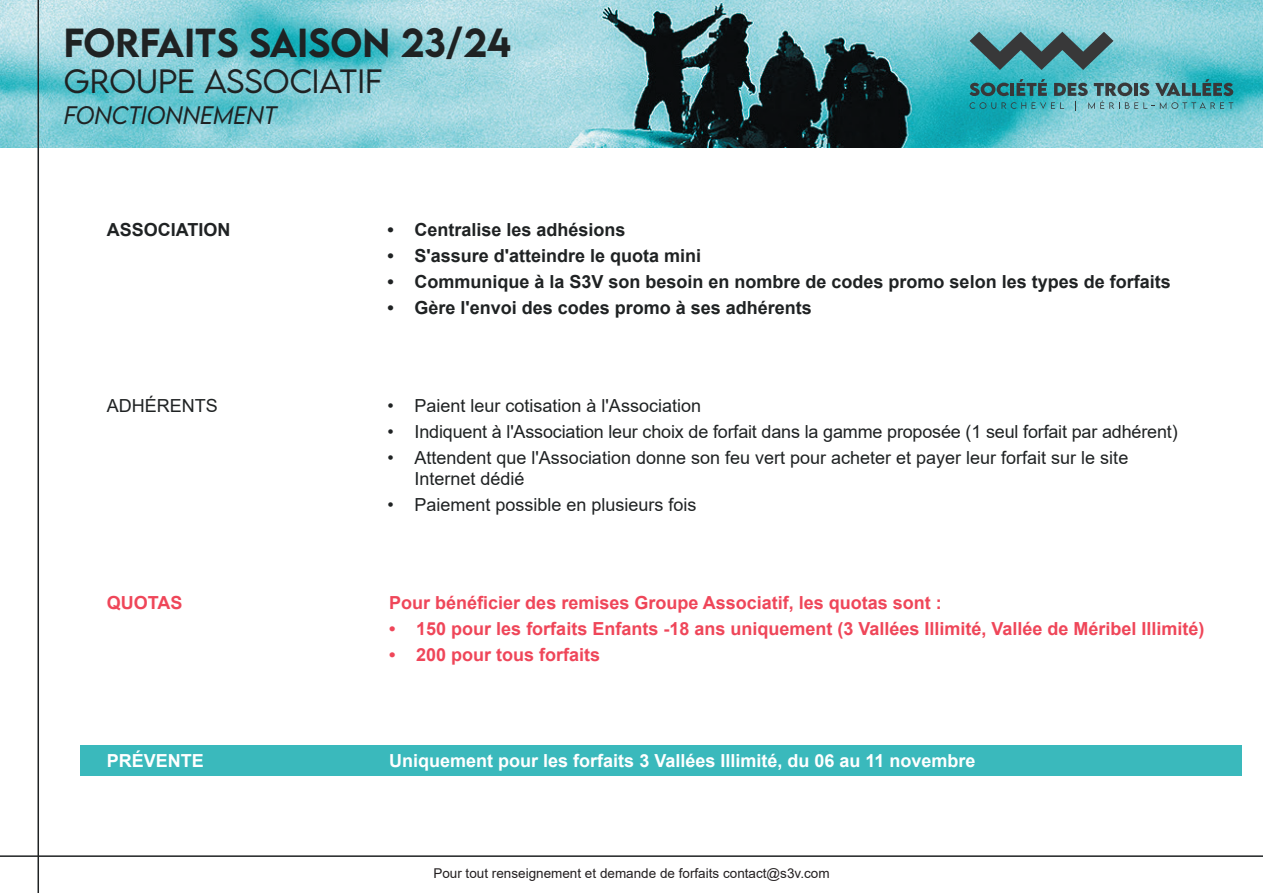
<style>
.page{position:relative;width:1263px;height:893px;background:#fff}
.page>*{position:absolute;margin:0;border:0;box-sizing:border-box;transform-origin:0 0}
.Légende{font:500 36px "LEMONMILK";color:#1f2223}
.Légende-2{font:300 30px "LEMONMILK";color:#1f2223}
.Légende-3{font:italic 300 22.5px "LEMONMILK";color:#1f2223}
.Légende-4{font:18px/21.6px "Arial";color:#1f2223}
.Légende-5{font:700 18px "Arial";color:#1f2223}
.Légende-6{font:700 18px "Arial";color:#ef4659}
.Légende-7{font:700 18px "Arial";color:#fff}
.t1{font:13.5px "Arial";color:#231f20}
</style>
<div class="page">
<hr style="left:0;top:855px;width:1263px;height:2px;background:#1f2223">
<img style="left:0;top:0;width:1263px;height:147px">
<svg style="left:969px;top:79px;width:264px;height:32px;background:#4a9ca5"></svg>
<svg style="left:969px;top:32px;width:144px;height:38px;background:#4f858b"></svg>
<hr style="left:38px;top:0;width:1px;height:893px;background:#1f2223">
<div style="left:81px;top:746px;width:1161px;height:30px;background:#3ab9bc"></div>
<p class="Légende" style="left:64px;top:19px;width:449px">FORFAITS SAISON 23/24</p>
<p class="Légende-2" style="left:64px;top:62px;width:320px">GROUPE ASSOCIATIF</p>
<p class="Légende-3" style="left:64px;top:101px;width:214px">FONCTIONNEMENT</p>
<p class="Légende-5" style="left:107px;top:217px;width:125px">ASSOCIATION</p>
<p class="Légende-5" style="left:387px;top:217px;width:240px">• Centralise les adhésions</p>
<p class="Légende-5" style="left:387px;top:243px;width:315px">• S'assure d'atteindre le quota mini</p>
<p class="Légende-5" style="left:387px;top:269px;width:785px">• Communique à la S3V son besoin en nombre de codes promo selon les types de forfaits</p>
<p class="Légende-5" style="left:387px;top:295px;width:426px">• Gère l'envoi des codes promo à ses adhérents</p>
<p class="Légende-4" style="left:107px;top:395px;width:113px">ADHÉRENTS</p>
<p class="Légende-4" style="left:387px;top:395px;width:315px">• Paient leur cotisation à l'Association</p>
<p class="Légende-4" style="left:387px;top:421px;width:792px">• Indiquent à l'Association leur choix de forfait dans la gamme proposée (1 seul forfait par adhérent)</p>
<p class="Légende-4" style="left:414px;top:446px;width:715px;text-indent:-27px">• Attendent que l'Association donne son feu vert pour acheter et payer leur forfait sur le site<br>Internet dédié</p>
<p class="Légende-4" style="left:387px;top:494px;width:311px">• Paiement possible en plusieurs fois</p>
<p class="Légende-6" style="left:107px;top:590px;width:77px">QUOTAS</p>
<p class="Légende-6" style="left:389px;top:590px;width:554px">Pour bénéficier des remises Groupe Associatif, les quotas sont :</p>
<p class="Légende-6" style="left:389px;top:616px;width:817px">• 150 pour les forfaits Enfants -18 ans uniquement (3 Vallées Illimité, Vallée de Méribel Illimité)</p>
<p class="Légende-6" style="left:389px;top:642px;width:213px">• 200 pour tous forfaits</p>
<p class="Légende-7" style="left:107px;top:748px;width:99px">PRÉVENTE</p>
<p class="Légende-7" style="left:389px;top:748px;width:588px">Uniquement pour les forfaits 3 Vallées Illimité, du 06 au 11 novembre</p>
<p class="t1" style="left:433px;top:864px;width:398px">Pour tout renseignement et demande de forfaits contact@s3v.com</p>
</div>
